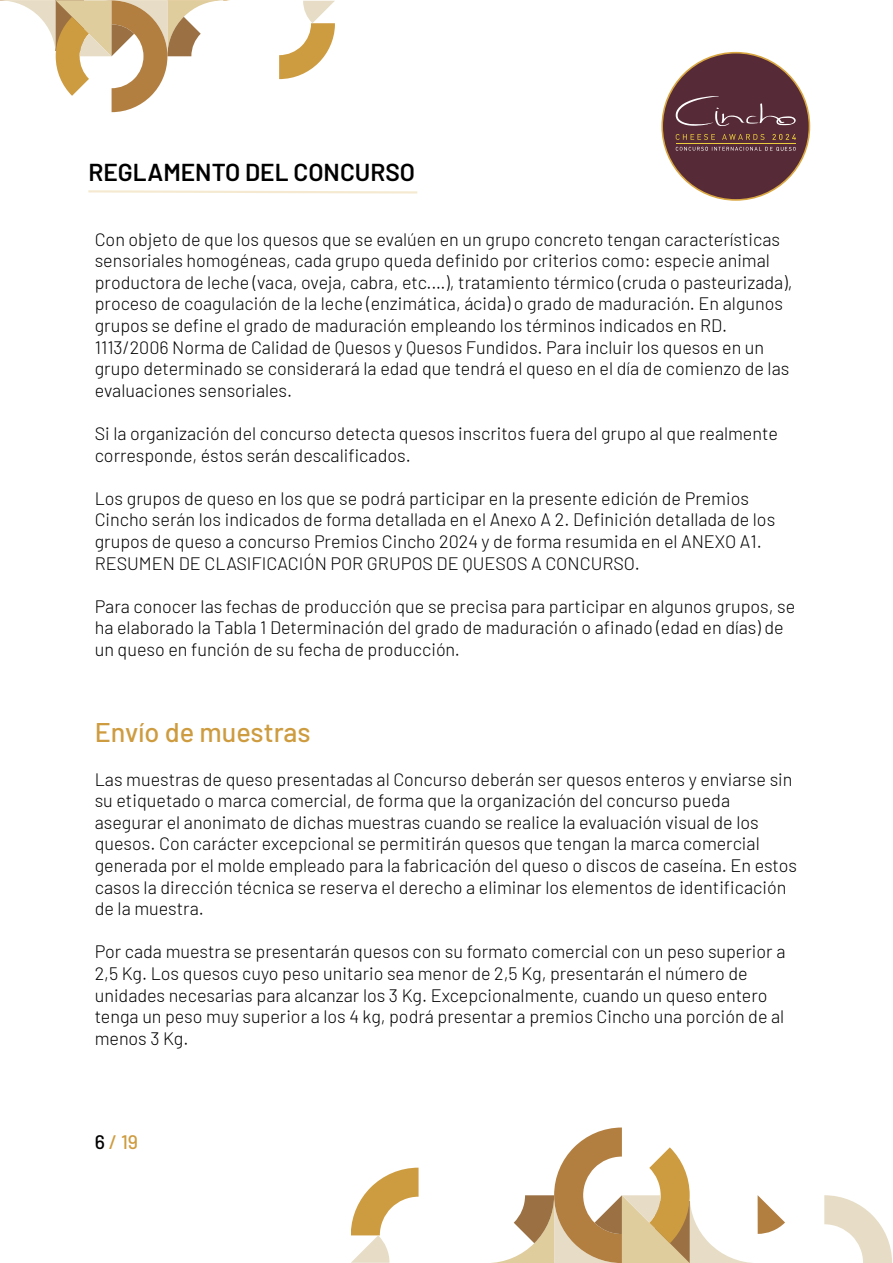
<style>
.page{position:relative;width:893px;height:1263px;background:#fff}
.page>*{position:absolute;margin:0;border:0;box-sizing:border-box;transform-origin:0 0}
.t1{font:500 27px "Barlow";color:#ce9c40}
.t2{font:600 24.45px "Barlow";color:#000}
.t3{font:500 19.5px "Barlow";color:#ce9c40}
.t4{font:300 18px/21.6px "Barlow";color:#000}
.s1{color:#000}
</style>
<div class="page">
<svg style="left:0;top:0;width:335px;height:112px"></svg>
<svg style="left:824px;top:1195px;width:68px;height:68px"></svg>
<svg style="left:491px;top:1127px;width:294px;height:136px"></svg>
<svg style="left:351px;top:1167px;width:68px;height:96px"></svg>
<svg style="left:661px;top:52px;width:149px;height:149px"></svg>
<svg style="left:88px;top:190px;width:329px;height:4px"></svg>
<h2 class="t2" style="left:88px;top:154px;width:328px">REGLAMENTO DEL CONCURSO</h2>
<p class="t4" style="left:95px;top:227px;width:699px">Con objeto de que los quesos que se evalúen en un grupo concreto tengan características sensoriales homogéneas, cada grupo queda definido por criterios como: especie animal productora de leche (vaca, oveja, cabra, etc.…), tratamiento térmico (cruda o pasteurizada), proceso de coagulación de la leche (enzimática, ácida) o grado de maduración. En algunos grupos se define el grado de maduración empleando los términos indicados en RD.<br>1113/2006 Norma de Calidad de Quesos y Quesos Fundidos. Para incluir los quesos en un grupo determinado se considerará la edad que tendrá el queso en el día de comienzo de las evaluaciones sensoriales.</p>
<p class="t4" style="left:95px;top:421px;width:685px">Si la organización del concurso detecta quesos inscritos fuera del grupo al que realmente corresponde, éstos serán descalificados.</p>
<p class="t4" style="left:95px;top:486px;width:682px">Los grupos de queso en los que se podrá participar en la presente edición de Premios Cincho serán los indicados de forma detallada en el Anexo A 2. Definición detallada de los grupos de queso a concurso Premios Cincho 2024 y de forma resumida en el ANEXO A1.<br>RESUMEN DE CLASIFICACIÓN POR GRUPOS DE QUESOS A CONCURSO.</p>
<p class="t4" style="left:95px;top:594px;width:702px">Para conocer las fechas de producción que se precisa para participar en algunos grupos, se ha elaborado la Tabla 1 Determinación del grado de maduración o afinado (edad en días) de un queso en función de su fecha de producción.</p>
<h1 class="t1" style="left:95px;top:713px;width:217px">Envío de muestras</h1>
<p class="t4" style="left:95px;top:767px;width:704px">Las muestras de queso presentadas al Concurso deberán ser quesos enteros y enviarse sin su etiquetado o marca comercial, de forma que la organización del concurso pueda asegurar el anonimato de dichas muestras cuando se realice la evaluación visual de los quesos. Con carácter excepcional se permitirán quesos que tengan la marca comercial generada por el molde empleado para la fabricación del queso o discos de caseína. En estos casos la dirección técnica se reserva el derecho a eliminar los elementos de identificación de la muestra.</p>
<p class="t4" style="left:95px;top:940px;width:692px">Por cada muestra se presentarán quesos con su formato comercial con un peso superior a 2,5 Kg. Los quesos cuyo peso unitario sea menor de 2,5 Kg, presentarán el número de unidades necesarias para alcanzar los 3 Kg. Excepcionalmente, cuando un queso entero tenga un peso muy superior a los 4 kg, podrá presentar a premios Cincho una porción de al menos 3 Kg.</p>
<p class="t3" style="left:95px;top:1127px;width:45px"><span class="s1">6</span> / 19</p>
</div>
